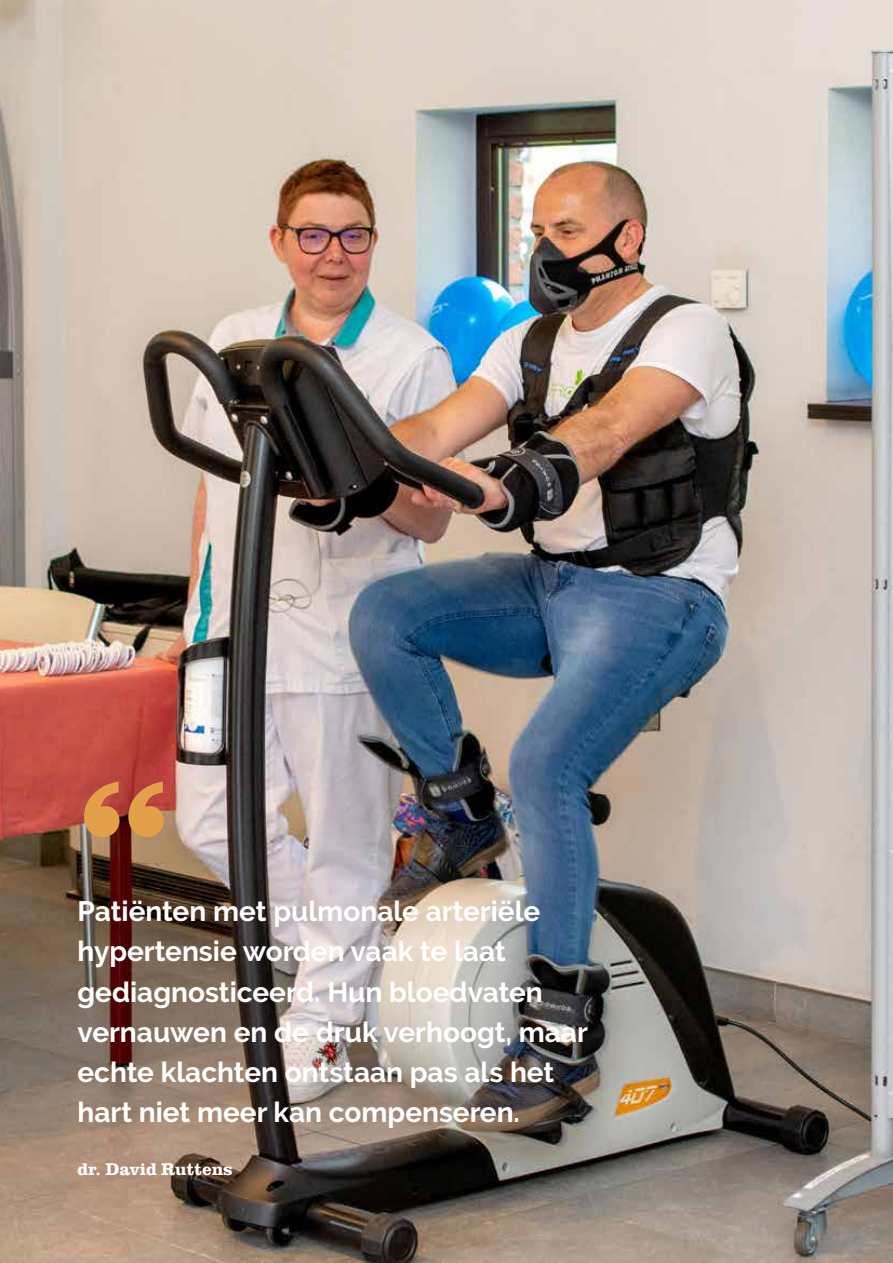
<style>
.page{position:relative;width:893px;height:1263px;background:#fff}
.page>*{position:absolute;margin:0;border:0;box-sizing:border-box;transform-origin:0 0}
.t1{font:700 191.7px "Clarendon URW";color:#e39f4a}
.t2{font:700 28.05px/40.2px "Raleway";color:#fff}
.t3{font:700 17.55px "Clarendon URW";color:#fff}
</style>
<div class="page">
<img style="left:0;top:0;width:893px;height:1263px">
<h1 class="t1" style="left:77px;top:708px;width:96px">“</h1>
<p class="t2" style="left:77px;top:891px;width:512px">Patiënten met pulmonale arteriële hypertensie worden vaak te laat gediagnosticeerd. Hun bloedvaten vernauwen en de druk verhoogt, maar echte klachten ontstaan pas als het hart niet meer kan compenseren.</p>
<p class="t3" style="left:77px;top:1156px;width:157px">dr. David Ruttens</p>
</div>
